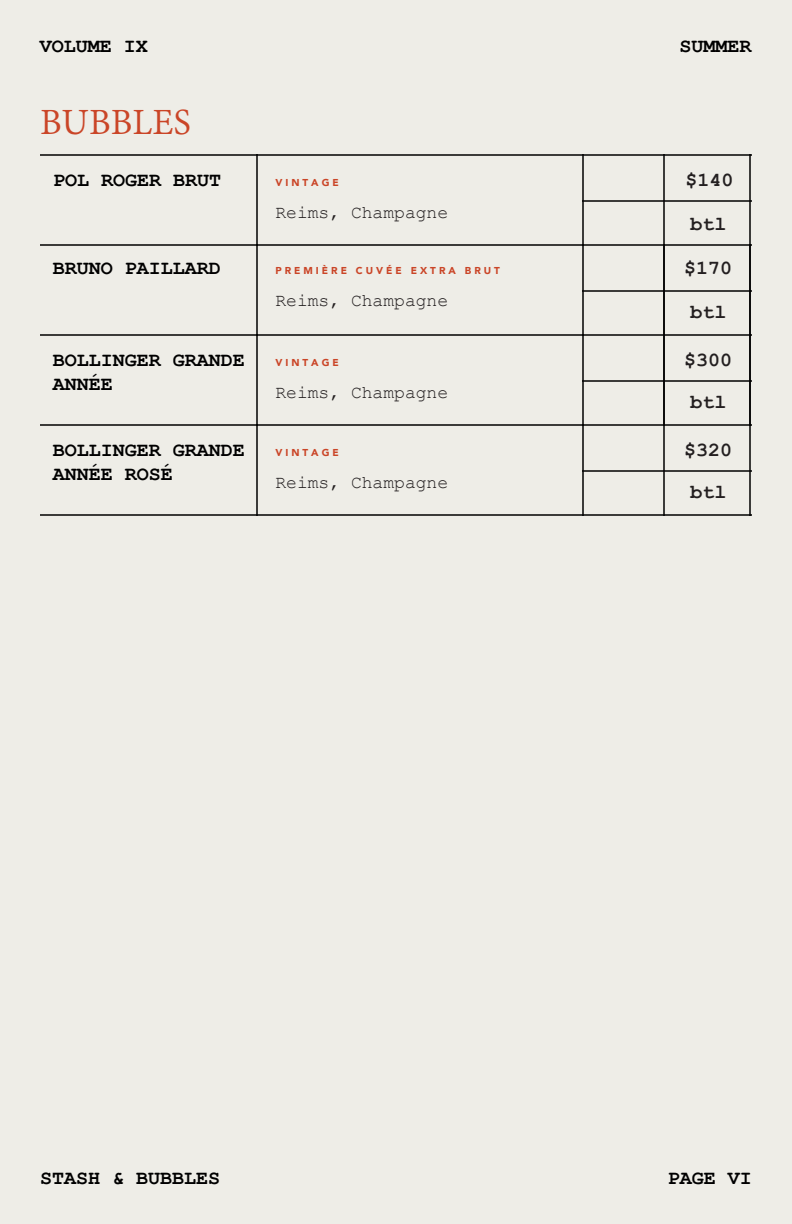
<style>
.page{position:relative;width:792px;height:1224px;background:#eeede7}
.page>*{position:absolute;margin:0;border:0;box-sizing:border-box;transform-origin:0 0}
.t1{font:40px "Adobe Devanagari";color:#ca4527}
.t2{font:700 20px/24px "Courier New";color:#000}
.t3{font:700 20px/42px "Courier New";color:#231f20;text-align:center}
.t4{font:18px "Courier New";color:#231f20}
.t5{font:900 10px "Avenir";letter-spacing:.3em;color:#ca4527}
</style>
<div class="page">
<hr style="left:664px;top:154px;width:1px;height:272px;background:#000">
<hr style="left:749px;top:154px;width:2px;height:272px;background:#000">
<hr style="left:582px;top:200px;width:169px;height:2px;background:#000">
<hr style="left:582px;top:154px;width:2px;height:92px;background:#000">
<hr style="left:582px;top:290px;width:169px;height:2px;background:#000">
<hr style="left:582px;top:244px;width:2px;height:92px;background:#000">
<hr style="left:40px;top:244px;width:711px;height:2px;background:#000">
<hr style="left:40px;top:154px;width:711px;height:2px;background:#000">
<hr style="left:40px;top:334px;width:711px;height:2px;background:#000">
<hr style="left:582px;top:380px;width:169px;height:2px;background:#000">
<hr style="left:582px;top:334px;width:2px;height:92px;background:#000">
<hr style="left:256px;top:154px;width:2px;height:92px;background:#000">
<hr style="left:256px;top:244px;width:2px;height:92px;background:#000">
<hr style="left:256px;top:334px;width:2px;height:92px;background:#000">
<hr style="left:40px;top:424px;width:711px;height:2px;background:#000">
<hr style="left:664px;top:244px;width:1px;height:272px;background:#000">
<hr style="left:749px;top:244px;width:2px;height:272px;background:#000">
<hr style="left:582px;top:470px;width:169px;height:2px;background:#000">
<hr style="left:582px;top:424px;width:2px;height:92px;background:#000">
<hr style="left:256px;top:424px;width:2px;height:92px;background:#000">
<hr style="left:40px;top:514px;width:711px;height:2px;background:#000">
<p class="t2" style="left:40px;top:33px;width:109px">VOLUME IX</p>
<p class="t2" style="left:679px;top:33px;width:73px">SUMMER</p>
<h1 class="t1" style="left:40px;top:100px;width:153px">BUBBLES</h1>
<p class="t2" style="left:53px;top:167px;width:169px">POL ROGER BRUT</p>
<p class="t5" style="left:275px;top:173px;width:65px">VINTAGE</p>
<p class="t4" style="left:275px;top:201px;width:174px">Reims, Champagne</p>
<p class="t2" style="left:53px;top:255px;width:169px">BRUNO PAILLARD</p>
<p class="t5" style="left:275px;top:262px;width:226px">PREMIÈRE CUVÉE EXTRA BRUT</p>
<p class="t4" style="left:275px;top:289px;width:174px">Reims, Champagne</p>
<p class="t2" style="left:53px;top:347px;width:193px">BOLLINGER GRANDE<br>ANNÉE</p>
<p class="t5" style="left:275px;top:354px;width:65px">VINTAGE</p>
<p class="t4" style="left:275px;top:381px;width:174px">Reims, Champagne</p>
<p class="t3" style="left:685px;top:158px;width:49px">$140</p>
<p class="t3" style="left:690px;top:202px;width:37px">btl</p>
<p class="t3" style="left:684px;top:246px;width:49px">$170</p>
<p class="t3" style="left:690px;top:290px;width:37px">btl</p>
<p class="t3" style="left:684px;top:338px;width:49px">$300 btl</p>
<p class="t2" style="left:53px;top:437px;width:193px">BOLLINGER GRANDE<br>ANNÉE ROSÉ</p>
<p class="t5" style="left:275px;top:444px;width:65px">VINTAGE</p>
<p class="t4" style="left:275px;top:471px;width:174px">Reims, Champagne</p>
<p class="t3" style="left:684px;top:428px;width:49px">$320 btl</p>
<p class="t2" style="left:40px;top:1165px;width:181px">STASH &amp; BUBBLES</p>
<p class="t2" style="left:668px;top:1165px;width:85px">PAGE VI</p>
</div>
